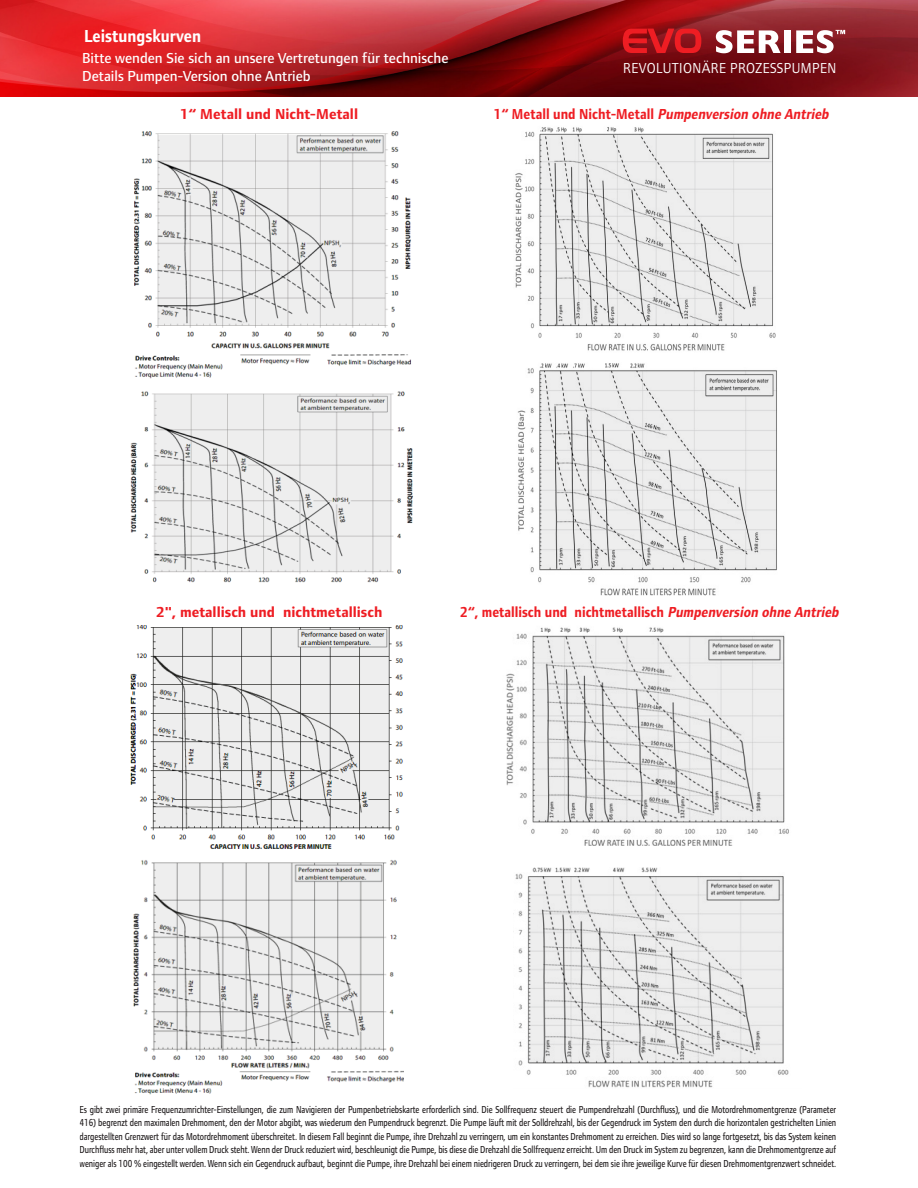
<style>
.page{position:relative;width:918px;height:1188px;background:#fff}
.page>*{position:absolute;margin:0;border:0;box-sizing:border-box;transform-origin:0 0}
.t1{font:700 18px "Foundry Form Sans";color:#fff;scale:.9 1}
.t2{font:500 15px/18px "Foundry Form Sans";color:#fff}
.t3{font:700 15px "Foundry Form Sans";color:#ee1d23;scale:.9 1}
.t4{font:700 15px "Foundry Form Sans";color:#ee1d23}
.t5{font:italic 700 15px "Foundry Form Sans";color:#ee1d23;scale:.9 1}
.t6{font:15px "Foundry Form Sans";letter-spacing:.03em;color:#fff;scale:.91 1}
.t7{font:500 10.5px/13.5px "Foundry Form Sans";letter-spacing:-.005em;color:#231f20;text-align:justify;scale:.79 1}
.s1{font-style:normal}
.s2{font-style:italic}
</style>
<div class="page">
<img style="left:0;top:0;width:918px;height:96px">
<svg style="left:623px;top:29px;width:78px;height:24px"></svg>
<svg style="left:716px;top:30px;width:65px;height:23px"></svg>
<div style="left:784px;top:30px;width:7px;height:23px;background:#fff"></div>
<svg style="left:796px;top:30px;width:49px;height:23px"></svg>
<img style="left:133px;top:131px;width:279px;height:248px">
<img style="left:130px;top:391px;width:284px;height:192px">
<img style="left:515px;top:127px;width:261px;height:224px">
<img style="left:517px;top:363px;width:260px;height:233px">
<img style="left:130px;top:625px;width:273px;height:224px">
<img style="left:506px;top:627px;width:283px;height:219px">
<img style="left:133px;top:860px;width:270px;height:235px">
<img style="left:515px;top:867px;width:274px;height:221px">
<svg style="left:158px;top:135px;width:227px;height:191px;fill:#eee"></svg>
<svg style="left:155px;top:394px;width:235px;height:178px;fill:#eee"></svg>
<svg style="left:153px;top:628px;width:235px;height:200px;fill:#eee"></svg>
<svg style="left:155px;top:865px;width:228px;height:183px;fill:#eee"></svg>
<svg style="left:529px;top:877px;width:255px;height:186px;fill:#ededed"></svg>
<svg style="left:534px;top:636px;width:250px;height:186px;fill:#ededed"></svg>
<svg style="left:540px;top:371px;width:236px;height:198px;fill:#ededed"></svg>
<svg style="left:540px;top:135px;width:232px;height:191px;fill:#ededed"></svg>
<p class="t1" style="left:84px;top:26px;width:131px">Leistungskurven</p>
<p class="t2" style="left:82px;top:50px;width:368px">Bitte wenden Sie sich an unsere Vertretungen für technische<br>Details Pumpen-Version ohne Antrieb</p>
<p class="t4" style="left:180px;top:105px;width:180px">1“ Metall und Nicht-Metall</p>
<p class="t5" style="left:493px;top:105px;width:378px"><span class="s1">1 “ M et a l l u n d N i c h t- M et a l l</span> Pumpenversion ohne Antrieb</p>
<p class="t6" style="left:623px;top:59px;width:236px">REVOLUTIONÄRE PROZESSPUMPEN</p>
<p class="t4" style="left:156px;top:603px;width:228px">2", metallisch und nichtmetallisch</p>
<p class="t3" style="left:460px;top:603px;width:426px">2“, metallisch und nichtmetallisch <span class="s2">Pumpenversion ohne Antrieb</span></p>
<p class="t7" style="left:80px;top:1103px;width:959px">Es gibt zwei primäre Frequenzumrichter-Einstellungen, die zum Navigieren der Pumpenbetriebskarte erforderlich sind. Die Sollfrequenz steuert die Pumpendrehzahl (Durchfluss), und die Motordrehmomentgrenze (Parameter 416) begrenzt den maximalen Drehmoment, den der Motor abgibt, was wiederum den Pumpendruck begrenzt. Die Pumpe läuft mit der Solldrehzahl, bis der Gegendruck im System den durch die horizontalen gestrichelten Linien dargestellten Grenzwert für das Motordrehmoment überschreitet. In diesem Fall beginnt die Pumpe, ihre Drehzahl zu verringern, um ein konstantes Drehmoment zu erreichen. Dies wird so lange fortgesetzt, bis das System keinen Durchfluss mehr hat, aber unter vollem Druck steht. Wenn der Druck reduziert wird, beschleunigt die Pumpe, bis diese die Drehzahl die Sollfrequenz erreicht. Um den Druck im System zu begrenzen, kann die Drehmomentgrenze auf weniger als 100 % eingestellt werden. Wenn sich ein Gegendruck aufbaut, beginnt die Pumpe, ihre Drehzahl bei einem niedrigeren Druck zu verringern, bei dem sie ihre jeweilige Kurve für diesen Drehmomentgrenzwert schneidet.</p>
</div>
